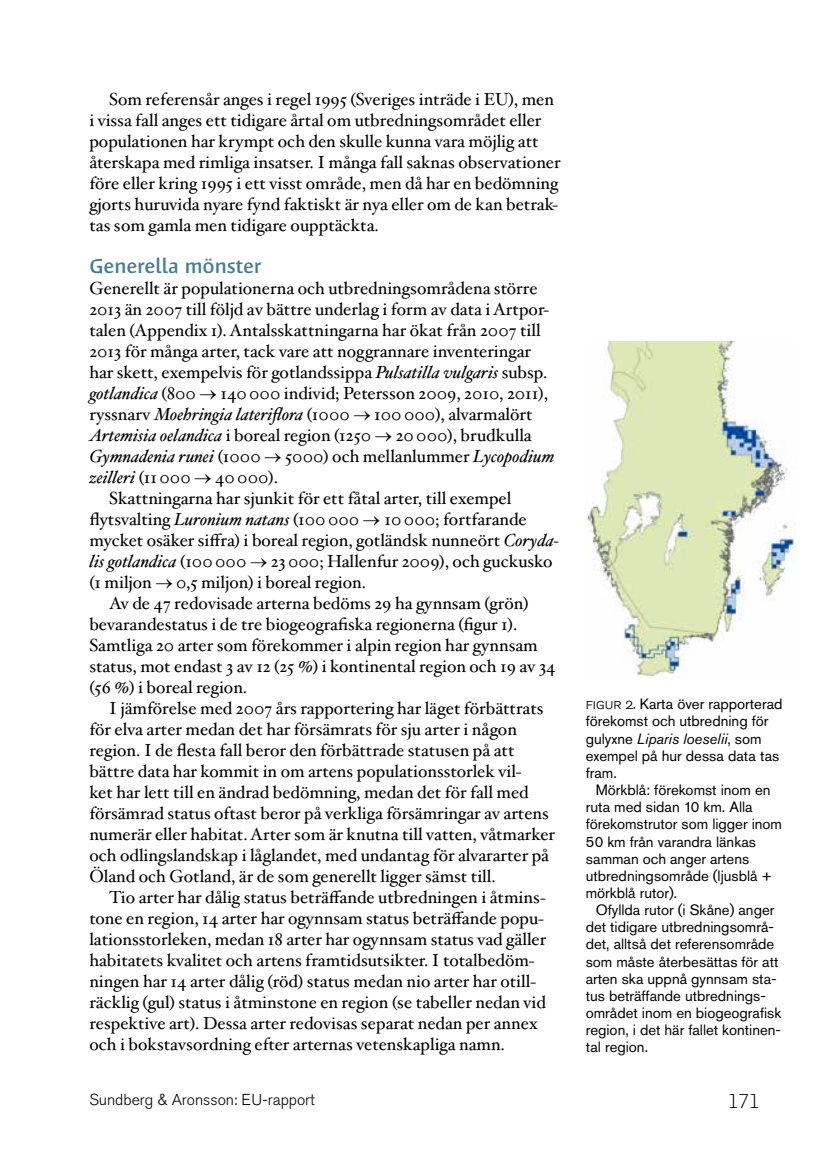
<style>
.page{position:relative;width:834px;height:1166px;background:#fff}
.page>*{position:absolute;margin:0;border:0;box-sizing:border-box;transform-origin:0 0}
.t1{font:600 21px "Massif Pro";color:#447d91}
.t2{font:300 21px "Massif Pro";color:#000}
.t3{font:17.5px/21px "Hoefler Txt";color:#000}
.t4{font:italic 17.5px "Hoefler Txt";color:#000}
.t5{font:300 15.75px "Akzidenz Grotesk Std";color:#000}
.t6{font:14.88px/17.2px "Akzidenz Grotesk Std";color:#000}
.s1{font-style:italic}
.s2{font-style:normal}
.s3{font-weight:300;font-size:15.75px}
</style>
<div class="page">
<img style="left:585px;top:341px;width:211px;height:336px">
<p class="t3" style="left:89px;top:88px;width:472px;text-indent:20px">Som referensår anges i regel 1995 (Sveriges inträde i EU), men i vissa fall anges ett tidigare årtal om utbredningsområdet eller populationen har krympt och den skulle kunna vara möjlig att återskapa med rimliga insatser. I många fall saknas observationer före eller kring 1995 i ett visst område, men då har en bedömning gjorts huruvida nyare fynd faktiskt är nya eller om de kan betrak&shy;tas som gamla men tidigare oupptäckta.</p>
<p class="t1" style="left:89px;top:252px;width:174px">Generella mönster</p>
<p class="t3" style="left:89px;top:277px;width:449px">Generellt är populationerna och utbredningsområdena större</p>
<p class="t3" style="left:89px;top:298px;width:461px">2013 än 2007 till följd av bättre underlag i form av data i Artpor-</p>
<p class="t3" style="left:89px;top:319px;width:453px">talen (Appendix 1). Antalsskattningarna har ökat från 2007 till</p>
<p class="t3" style="left:89px;top:340px;width:443px">2013 för många arter, tack vare att noggrannare inventeringar</p>
<p class="t3" style="left:89px;top:361px;width:459px">har skett, exempelvis för gotlandssippa <span class="s1">Pulsatilla vulgaris</span> subsp.</p>
<p class="t3" style="left:89px;top:382px;width:460px"><span class="s1">gotlandica</span> (800 → 140 000 individ; Petersson 2009, 2010, 2011),</p>
<p class="t3" style="left:89px;top:403px;width:444px">ryssnarv <span class="s1">Moehringia lateriflora</span> (1000 → 100 000), alvarmalört</p>
<p class="t3" style="left:89px;top:424px;width:444px"><span class="s1">Artemisia oelandica</span> i boreal region (1250 → 20 000), brudkulla</p>
<p class="t4" style="left:89px;top:446px;width:466px">Gymnadenia runei <span class="s2">(1000</span> → <span class="s2">5000) och mellanlummer</span> Lycopodium</p>
<p class="t3" style="left:89px;top:466px;width:190px"><span class="s1">zeilleri</span> (11 000 → 40 000).</p>
<p class="t3" style="left:109px;top:487px;width:403px">Skattningarna har sjunkit för ett fåtal arter, till exempel</p>
<p class="t3" style="left:89px;top:508px;width:439px">flytsvalting <span class="s1">Luronium natans</span> (100 000 → 10 000; fortfarande</p>
<p class="t3" style="left:89px;top:529px;width:471px">mycket osäker siffra) i boreal region, gotländsk nunneört <span class="s1">Coryda-</span></p>
<p class="t3" style="left:89px;top:550px;width:464px"><span class="s1">lis gotlandica</span> (100 000 → 23 000; Hallenfur 2009), och guckusko</p>
<p class="t3" style="left:89px;top:571px;width:278px">(1 miljon → 0,5 miljon) i boreal region.</p>
<p class="t3" style="left:109px;top:592px;width:421px">Av de 47 redovisade arterna bedöms 29 ha gynnsam (grön)</p>
<p class="t3" style="left:89px;top:613px;width:429px">bevarandestatus i de tre biogeografiska regionerna (figur 1).</p>
<p class="t3" style="left:89px;top:634px;width:450px">Samtliga 20 arter som förekommer i alpin region har gynnsam</p>
<p class="t3" style="left:89px;top:655px;width:467px">status, mot endast 3 av 12 (25 %) i kontinental region och 19 av 34</p>
<p class="t3" style="left:89px;top:676px;width:159px">(56 %) i boreal region.</p>
<p class="t3" style="left:109px;top:697px;width:436px">I jämförelse med 2007 års rapportering har läget förbättrats</p>
<p class="t3" style="left:89px;top:718px;width:429px">för elva arter medan det har försämrats för sju arter i någon</p>
<p class="t3" style="left:89px;top:739px;width:426px">region. I de flesta fall beror den förbättrade statusen på att</p>
<p class="t3" style="left:89px;top:760px;width:433px">bättre data har kommit in om artens populationsstorlek vil-</p>
<p class="t3" style="left:89px;top:781px;width:441px">ket har lett till en ändrad bedömning, medan det för fall med</p>
<p class="t3" style="left:89px;top:802px;width:461px">försämrad status oftast beror på verkliga försämringar av artens</p>
<p class="t3" style="left:89px;top:823px;width:467px">numerär eller habitat. Arter som är knutna till vatten, våtmarker</p>
<p class="t3" style="left:89px;top:844px;width:461px">och odlingslandskap i låglandet, med undantag för alvararter på</p>
<p class="t3" style="left:89px;top:865px;width:408px">Öland och Gotland, är de som generellt ligger sämst till.</p>
<p class="t3" style="left:109px;top:886px;width:438px">Tio arter har dålig status beträffande utbredningen i åtmins-</p>
<p class="t3" style="left:89px;top:907px;width:456px">tone en region, 14 arter har ogynnsam status beträffande popu-</p>
<p class="t3" style="left:89px;top:928px;width:458px">lationsstorleken, medan 18 arter har ogynnsam status vad gäller</p>
<p class="t3" style="left:89px;top:949px;width:446px">habitatets kvalitet och artens framtidsutsikter. I totalbedöm-</p>
<p class="t3" style="left:89px;top:970px;width:448px">ningen har 14 arter dålig (röd) status medan nio arter har otill-</p>
<p class="t3" style="left:89px;top:991px;width:458px">räcklig (gul) status i åtminstone en region (se tabeller nedan vid</p>
<p class="t3" style="left:89px;top:1012px;width:449px">respektive art). Dessa arter redovisas separat nedan per annex</p>
<p class="t3" style="left:89px;top:1033px;width:417px">och i bokstavsordning efter arternas vetenskapliga namn.</p>
<p class="t6" style="left:585px;top:695px;width:198px"><span class="s3">figur 2.</span> Karta över rapporterad förekomst och utbredning för gulyxne <span class="s1">Liparis loeselii</span>, som exempel på hur dessa data tas fram.</p>
<p class="t6" style="left:585px;top:781px;width:198px;text-indent:10px">Mörkblå: förekomst inom en ruta med sidan 10 km. Alla förekomstrutor som ligger inom<br>50 km från varandra länkas samman och anger artens utbredningsområde (ljusblå + mörkblå rutor).</p>
<p class="t6" style="left:585px;top:901px;width:197px;text-indent:10px">Ofyllda rutor (i Skåne) anger det tidigare utbredningsområ&shy;det, alltså det referensområde som måste återbesättas för att arten ska uppnå gynnsam sta&shy;tus beträffande utbrednings&shy;området inom en biogeografisk region, i det här fallet kontinen&shy;tal region.</p>
<p class="t5" style="left:89px;top:1090px;width:227px">Sundberg &amp; Aronsson: EU-rapport</p>
<p class="t2" style="left:727px;top:1087px;width:33px">171</p>
</div>
